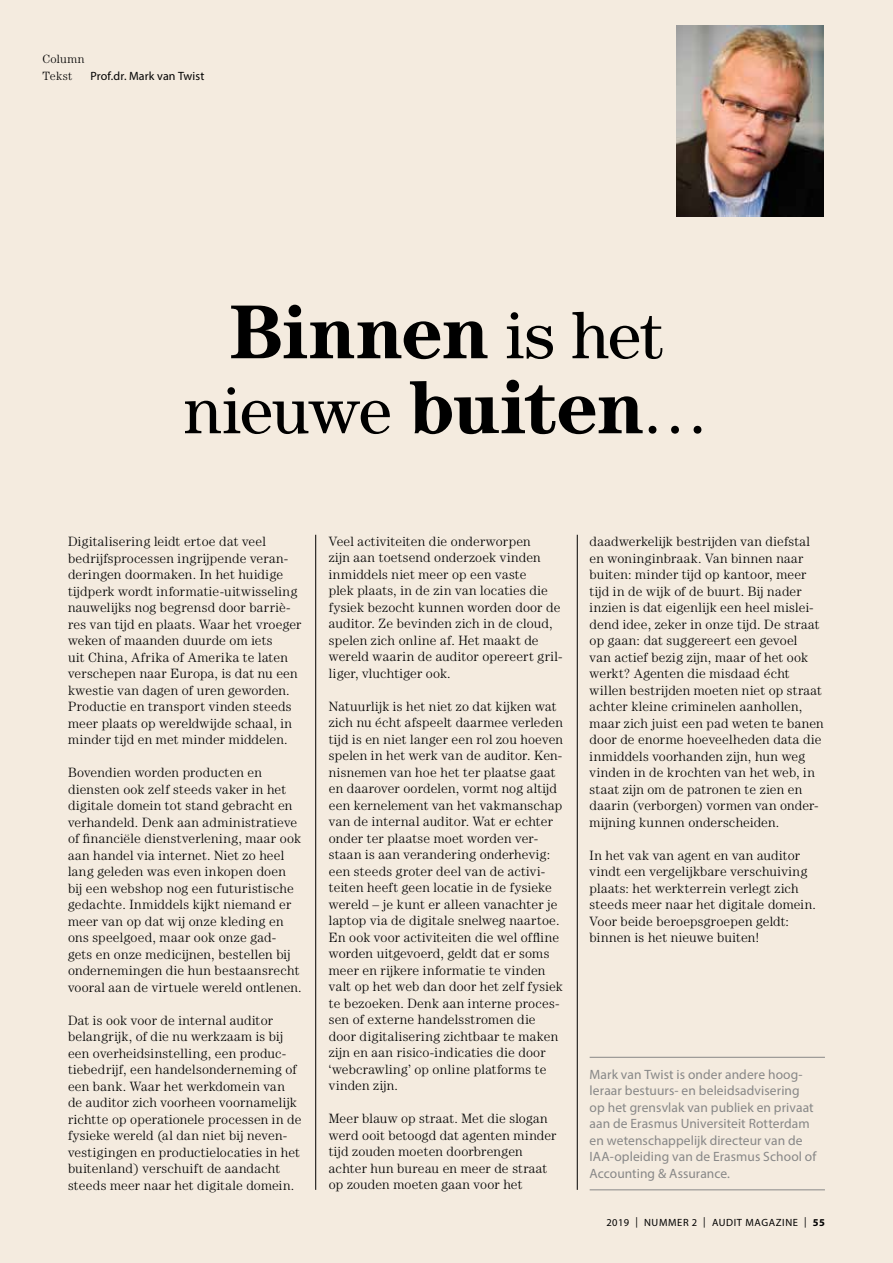
<style>
.page{position:relative;width:893px;height:1263px;background:#f4ebdf}
.page>*{position:absolute;margin:0;border:0;box-sizing:border-box;transform-origin:0 0}
.t1{font:700 76.5px "Century LT";letter-spacing:-.015em;color:#000}
.t2{font:67.5px "Century LT";letter-spacing:-.025em;color:#000}
.t3{font:300 13.5px/16.5px "Century LT";letter-spacing:.01em;color:#000}
.t4{font:13.5px/16.5px "Myriad Pro";letter-spacing:.01em;color:#878787}
.t5{font:12px "Myriad Pro";letter-spacing:.01em;color:#000}
.t6{font:300 12px/16.5px "Century LT";letter-spacing:.02em;color:#000}
.t7{font:10.5px "Myriad Pro";letter-spacing:.06em;color:#000}
.s1{font-weight:400;font-size:67.5px}
.s2{font-weight:700;font-size:76.5px}
.s3{font-weight:700}
</style>
<div class="page">
<img style="left:676px;top:26px;width:147px;height:191px">
<hr style="left:315px;top:535px;width:1px;height:655px;background:#000">
<hr style="left:577px;top:535px;width:1px;height:655px;background:#000">
<hr style="left:590px;top:1057px;width:235px;height:1px;background:#878787">
<hr style="left:590px;top:1189px;width:235px;height:1px;background:#878787">
<p class="t6" style="left:43px;top:51px;width:43px">Column<br>Tekst</p>
<p class="t5" style="left:91px;top:69px;width:115px">Prof.dr. Mark van Twist</p>
<h1 class="t1" style="left:230px;top:287px;width:434px">Binnen <span class="s1">is het</span></h1>
<h2 class="t2" style="left:184px;top:371px;width:526px">nieuwe <span class="s2">buiten</span>…</h2>
<p class="t3" style="left:68px;top:533px;width:235px">Digitalisering leidt ertoe dat veel bedrijfsprocessen ingrijpende veran&shy;deringen doormaken. In het huidige tijdperk wordt informatie-uitwisseling nauwelijks nog begrensd door barriè&shy;res van tijd en plaats. Waar het vroeger weken of maanden duurde om iets<br>uit China, Afrika of Amerika te laten verschepen naar Europa, is dat nu een kwestie van dagen of uren geworden.<br>Productie en transport vinden steeds meer plaats op wereldwijde schaal, in minder tijd en met minder middelen.</p>
<p class="t3" style="left:68px;top:764px;width:235px">Bovendien worden producten en diensten ook zelf steeds vaker in het digitale domein tot stand gebracht en verhandeld. Denk aan administratieve of financiële dienstverlening, maar ook aan handel via internet. Niet zo heel lang geleden was even inkopen doen bij een webshop nog een futuristische gedachte. Inmiddels kijkt niemand er meer van op dat wij onze kleding en ons speelgoed, maar ook onze gad&shy;gets en onze medicijnen, bestellen bij ondernemingen die hun bestaansrecht vooral aan de virtuele wereld ontlenen.</p>
<p class="t3" style="left:68px;top:1011px;width:235px">Dat is ook voor de internal auditor belangrijk, of die nu werkzaam is bij een overheidsinstelling, een produc&shy;tiebedrijf, een handelsonderneming of een bank. Waar het werkdomein van de auditor zich voorheen voornamelijk richtte op operationele processen in de fysieke wereld (al dan niet bij neven&shy;vestigingen en productielocaties in het buitenland) verschuift de aandacht steeds meer naar het digitale domein.</p>
<p class="t3" style="left:329px;top:533px;width:235px">Veel activiteiten die onderworpen<br>zijn aan toetsend onderzoek vinden inmiddels niet meer op een vaste<br>plek plaats, in de zin van locaties die fysiek bezocht kunnen worden door de auditor. Ze bevinden zich in de cloud, spelen zich online af. Het maakt de wereld waarin de auditor opereert gril&shy;liger, vluchtiger ook.</p>
<p class="t3" style="left:329px;top:698px;width:236px">Natuurlijk is het niet zo dat kijken wat zich nu écht afspeelt daarmee verleden tijd is en niet langer een rol zou hoeven spelen in het werk van de auditor. Ken&shy;nisnemen van hoe het ter plaatse gaat en daarover oordelen, vormt nog altijd een kernelement van het vakmanschap van de internal auditor. Wat er echter onder ter plaatse moet worden ver&shy;staan is aan verandering onderhevig: een steeds groter deel van de activi&shy;teiten heeft geen locatie in de fysieke wereld – je kunt er alleen vanachter je laptop via de digitale snelweg naartoe.<br>En ook voor activiteiten die wel offline worden uitgevoerd, geldt dat er soms meer en rijkere informatie te vinden valt op het web dan door het zelf fysiek te bezoeken. Denk aan interne proces&shy;sen of externe handelsstromen die door digitalisering zichtbaar te maken zijn en aan risico-indicaties die door ‘webcrawling’ op online platforms te vinden zijn.</p>
<p class="t3" style="left:329px;top:1110px;width:229px">Meer blauw op straat. Met die slogan werd ooit betoogd dat agenten minder tijd zouden moeten doorbrengen achter hun bureau en meer de straat op zouden moeten gaan voor het</p>
<p class="t3" style="left:590px;top:533px;width:236px">daadwerkelijk bestrijden van diefstal en woninginbraak. Van binnen naar buiten: minder tijd op kantoor, meer tijd in de wijk of de buurt. Bij nader inzien is dat eigenlijk een heel mislei&shy;dend idee, zeker in onze tijd. De straat op gaan: dat suggereert een gevoel<br>van actief bezig zijn, maar of het ook werkt? Agenten die misdaad écht willen bestrijden moeten niet op straat achter kleine criminelen aanhollen, maar zich juist een pad weten te banen door de enorme hoeveelheden data die inmiddels voorhanden zijn, hun weg vinden in de krochten van het web, in staat zijn om de patronen te zien en daarin (verborgen) vormen van onder&shy;mijning kunnen onderscheiden.</p>
<p class="t3" style="left:590px;top:846px;width:228px">In het vak van agent en van auditor vindt een vergelijkbare verschuiving plaats: het werkterrein verlegt zich steeds meer naar het digitale domein.<br>Voor beide beroepsgroepen geldt: binnen is het nieuwe buiten!</p>
<p class="t4" style="left:590px;top:1066px;width:228px">Mark van Twist is onder andere hoog&shy;leraar bestuurs- en beleidsadvisering op het grensvlak van publiek en privaat aan de Erasmus Universiteit Rotterdam en wetenschappelijk directeur van de IAA-opleiding van de Erasmus School of Accounting &amp; Assurance.</p>
<p class="t7" style="left:606px;top:1216px;width:220px">2019 | NUMMER 2 | AUDIT MAGAZINE | <span class="s3">55</span></p>
</div>
